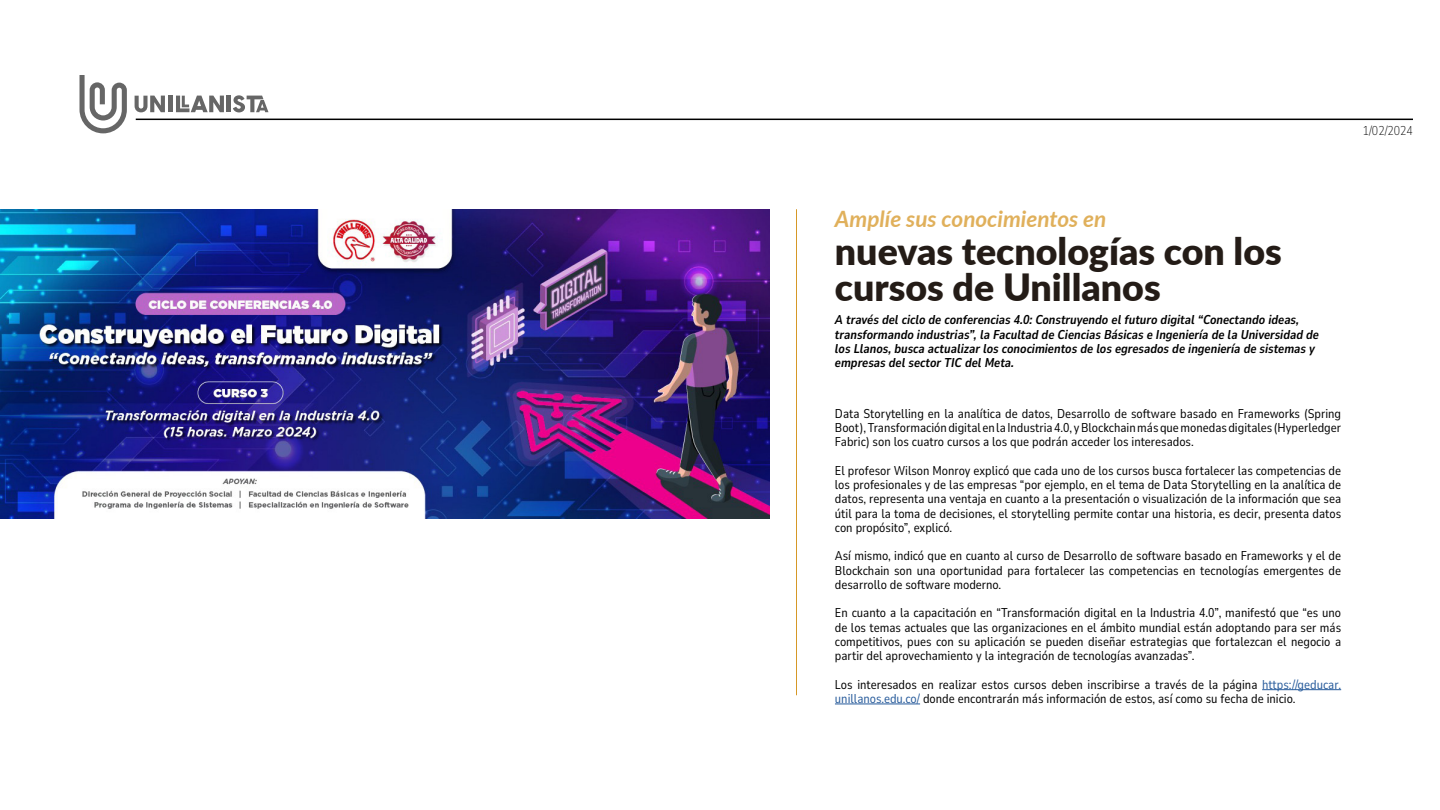
<style>
.page{position:relative;width:1440px;height:810px;background:#fff}
.page>*{position:absolute;margin:0;border:0;box-sizing:border-box;transform-origin:0 0}
.t1{font:900 37.5px/36px "Lato";color:#241c17}
.t2{font:italic 700 22.5px "Lato";color:#e0b05b}
.t3{font:12.75px/14.2px "Nunito Sans 10 pt Condensed";color:#000;text-align:justify}
.t4{font:italic 700 12.75px/14.2px "Nunito Sans 10 pt Condensed";color:#000}
.t5{font:200 12.75px "Nunito Sans 10 pt Condensed";color:#000}
.s1{color:#275b9b}
</style>
<div class="page">
<hr style="left:136px;top:119px;width:1277px;height:1px;background:#000">
<div style="left:168px;top:96px;width:5px;height:16px;background:#666"></div>
<svg style="left:176px;top:96px;width:48px;height:16px"></svg>
<hr style="left:227px;top:96px;width:4px;height:16px;background:#666">
<svg style="left:233px;top:95px;width:35px;height:17px"></svg>
<svg style="left:135px;top:96px;width:30px;height:16px"></svg>
<svg style="left:80px;top:75px;width:47px;height:58px"></svg>
<hr style="left:1262px;top:689px;width:79px;height:1px;background:#275b9b">
<hr style="left:835px;top:704px;width:85px;height:1px;background:#275b9b">
<img style="left:0;top:209px;width:770px;height:310px">
<hr style="left:796px;top:209px;width:1px;height:486px;background:#d69827">
<p class="t5" style="left:1363px;top:122px;width:52px">1/02/2024</p>
<h2 class="t2" style="left:835px;top:203px;width:273px">Amplíe sus conocimientos en</h2>
<h1 class="t1" style="left:835px;top:231px;width:448px">nuevas tecnologías con los cursos de Unillanos</h1>
<p class="t4" style="left:835px;top:312px;width:486px">A través del ciclo de conferencias 4.0: Construyendo el futuro digital “Conectando ideas, transformando industrias”, la Facultad de Ciencias Básicas e Ingeniería de la Universidad de los Llanos, busca actualizar los conocimientos de los egresados de ingeniería de sistemas y empresas del sector TIC del Meta.</p>
<p class="t3" style="left:835px;top:406px;width:508px">Data Storytelling en la analítica de datos, Desarrollo de software basado en Frameworks (Spring Boot), Transformación digital en la Industria 4.0, y Blockchain más que monedas digitales (Hyperledger Fabric) son los cuatro cursos a los que podrán acceder los interesados.</p>
<p class="t3" style="left:835px;top:463px;width:508px">El profesor Wilson Monroy explicó que cada uno de los cursos busca fortalecer las competencias de los profesionales y de las empresas “por ejemplo, en el tema de Data Storytelling en la analítica de datos, representa una ventaja en cuanto a la presentación o visualización de la información que sea útil para la toma de decisiones, el storytelling permite contar una historia, es decir, presenta datos con propósito”, explicó.</p>
<p class="t3" style="left:835px;top:548px;width:508px">Así mismo, indicó que en cuanto al curso de Desarrollo de software basado en Frameworks y el de Blockchain son una oportunidad para fortalecer las competencias en tecnologías emergentes de desarrollo de software moderno.</p>
<p class="t3" style="left:835px;top:605px;width:508px">En cuanto a la capacitación en “Transformación digital en la Industria 4.0”, manifestó que “es uno de los temas actuales que las organizaciones en el ámbito mundial están adoptando para ser más competitivos, pues con su aplicación se pueden diseñar estrategias que fortalezcan el negocio a partir del aprovechamiento y la integración de tecnologías avanzadas”.</p>
<p class="t3" style="left:835px;top:677px;width:508px">Los interesados en realizar estos cursos deben inscribirse a través de la página <span class="s1">https://geducar. unillanos.edu.co/</span> donde encontrarán más información de estos, así como su fecha de inicio.</p>
</div>
